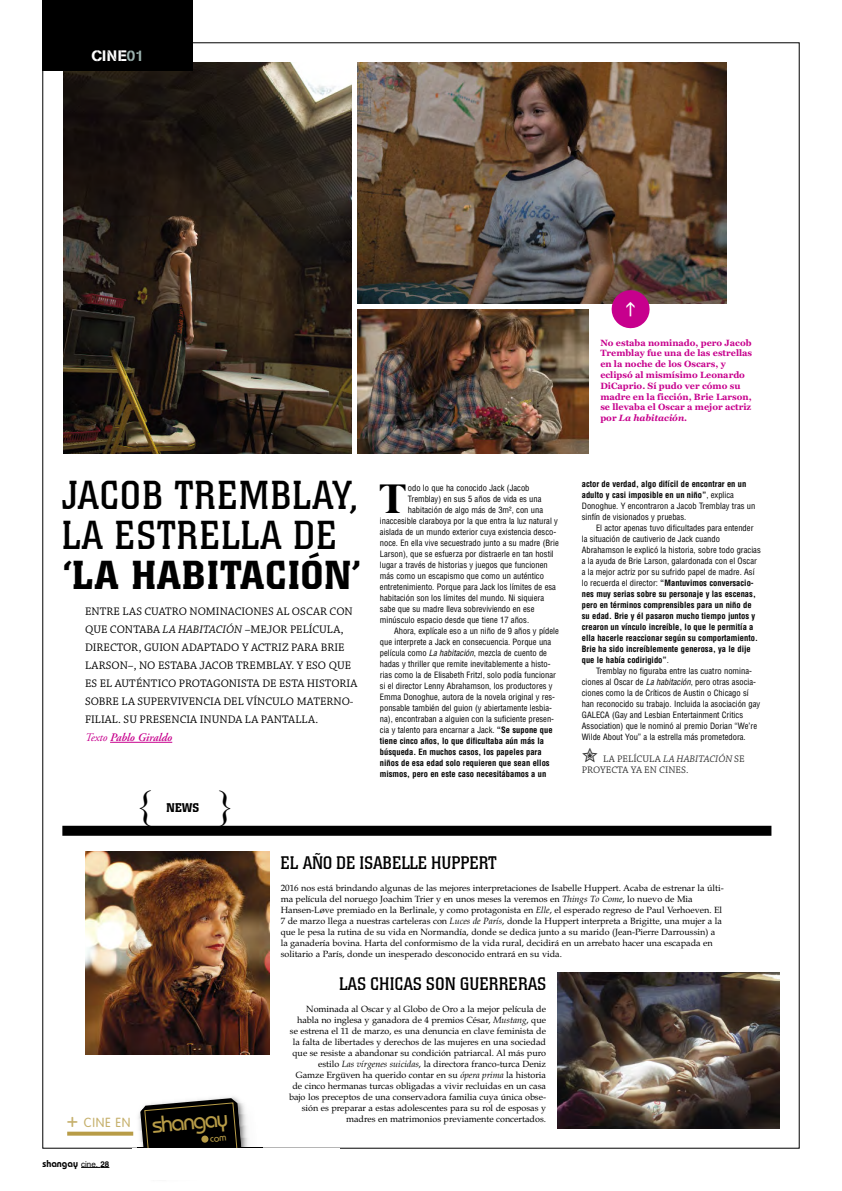
<style>
.page{position:relative;width:842px;height:1191px;background:#fff}
.page>*{position:absolute;margin:0;border:0;box-sizing:border-box;transform-origin:0 0}
.t1{font:700 42.3px "Mermaid";color:#000}
.t2{font:40px/40px "Colossalis";letter-spacing:.03em;color:#000}
.t3{font:500 40px "Colossalis";letter-spacing:.025em;color:#000}
.t4{font:40px "Garamond";color:#000}
.t5{font:500 23.2px "Bauhaus";color:#b89c47}
.t6{font:18px "Colossalis";letter-spacing:.025em;color:#000}
.t7{font:15px "AG Book Stencil";letter-spacing:.02em;color:#fff}
.t8{font:300 13px "VAG Rounded";letter-spacing:.055em;color:#c6b06c}
.t9{font:500 12.5px "Colossalis";color:#000}
.t10{font:11.5px/18px "Chaparral Pro";color:#000}
.t11{font:italic 600 11.5px "Adobe Garamond";letter-spacing:-.005em;color:#c7008d}
.t12{font:10px/11px "Chaparral Pro";color:#333}
.t13{font:600 10px "Bauhaus";color:#000}
.t14{font:9px/11px "Book Antiqua";color:#000}
.t15{font:700 9px/10.8px "Georgia";color:#c7008d}
.t16{font:condensed 8.5px/11px "Helvetica";color:#000}
.t17{font:700 condensed 8.5px/11px "Helvetica";color:#000}
.s1{color:#9cb2af}
.s2{font-style:italic}
.s3{font-weight:400}
.s4{font-weight:700}
.s5{font-size:20px}
.s6{font-family:"Helvetica";font-weight:400;font-size:8px}
.s7{font-family:"Helvetica";font-weight:700;font-size:8px}
</style>
<div class="page">
<img style="left:63px;top:62px;width:288px;height:392px">
<img style="left:357px;top:62px;width:369px;height:242px">
<img style="left:357px;top:309px;width:231px;height:145px">
<div style="left:62px;top:825px;width:709px;height:10px;background:#000"></div>
<img style="left:85px;top:851px;width:184px;height:203px">
<img style="left:558px;top:972px;width:222px;height:156px">
<svg style="left:67px;top:1131px;width:66px;height:4px"></svg>
<svg style="left:81px;top:1167px;width:28px;height:1px"></svg>
<div style="left:43px;top:0;width:150px;height:71px;background:#000"></div>
<hr style="left:110px;top:742px;width:62px;height:1px;background:#c7008d">
<svg style="left:609px;top:288px;width:43px;height:41px"></svg>
<svg style="left:138px;top:1098px;width:124px;height:50px"></svg>
<h3 class="t7" style="left:91px;top:50px;width:54px">CINE<span class="s1">01</span></h3>
<h2 class="t2" style="left:62px;top:478px;width:297px">JACOB TREMBLAY,<br>LA ESTRELLA DE</h2>
<h2 class="t3" style="left:62px;top:561px;width:300px">‘LA HABITACIÓN’</h2>
<p class="t10" style="left:85px;top:603px;width:274px">ENTRE LAS CUATRO NOMINACIONES AL OSCAR CON QUE CONTABA <span class="s2">LA HABITACIÓN</span> –MEJOR PELÍCULA, DIRECTOR, GUION ADAPTADO Y ACTRIZ PARA BRIE LARSON–, NO ESTABA JACOB TREMBLAY. Y ESO QUE ES EL AUTÉNTICO PROTAGONISTA DE ESTA HISTORIA SOBRE LA SUPERVIVENCIA DEL VÍNCULO MATERNO-FILIAL. SU PRESENCIA INUNDA LA PANTALLA.</p>
<h3 class="t11" style="left:85px;top:733px;width:89px"><span class="s3">Texto</span> Pablo Giraldo</h3>
<h2 class="t4" style="left:135px;top:781px;width:21px">{</h2>
<h3 class="t9" style="left:166px;top:803px;width:34px">NEWS</h3>
<h2 class="t4" style="left:236px;top:836px;width:21px;rotate:-180deg">{</h2>
<h1 class="t1" style="left:380px;top:473px;width:27px">T</h1>
<p class="t16" style="left:408px;top:483px;width:123px">odo lo que ha conocido Jack (Jacob</p>
<p class="t16" style="left:408px;top:494px;width:135px">Tremblay) en sus 5 años de vida es una</p>
<p class="t16" style="left:408px;top:505px;width:137px">habitación de algo más de 3m², con una</p>
<p class="t16" style="left:380px;top:516px;width:180px">inaccesible claraboya por la que entra la luz natural y</p>
<p class="t16" style="left:380px;top:527px;width:178px">aislada de un mundo exterior cuya existencia desco-</p>
<p class="t16" style="left:380px;top:538px;width:180px">noce. En ella vive secuestrado junto a su madre (Brie</p>
<p class="t16" style="left:380px;top:549px;width:175px">Larson), que se esfuerza por distraerle en tan hostil</p>
<p class="t16" style="left:380px;top:560px;width:169px">lugar a través de historias y juegos que funcionen</p>
<p class="t16" style="left:380px;top:571px;width:166px">más como un escapismo que como un auténtico</p>
<p class="t16" style="left:380px;top:582px;width:178px">entretenimiento. Porque para Jack los límites de esa</p>
<p class="t16" style="left:380px;top:593px;width:166px">habitación son los límites del mundo. Ni siquiera</p>
<p class="t16" style="left:380px;top:604px;width:156px">sabe que su madre lleva sobreviviendo en ese</p>
<p class="t16" style="left:380px;top:615px;width:151px">minúsculo espacio desde que tiene 17 años.</p>
<p class="t16" style="left:394px;top:626px;width:166px">Ahora, explícale eso a un niño de 9 años y pídele</p>
<p class="t16" style="left:380px;top:637px;width:173px">que interprete a Jack en consecuencia. Porque una</p>
<p class="t16" style="left:380px;top:648px;width:169px">película como <span class="s2">La habitación</span>, mezcla de cuento de</p>
<p class="t16" style="left:380px;top:659px;width:172px">hadas y thriller que remite inevitablemente a histo-</p>
<p class="t16" style="left:380px;top:670px;width:178px">rias como la de Elisabeth Fritzl, solo podía funcionar</p>
<p class="t16" style="left:380px;top:681px;width:174px">si el director Lenny Abrahamson, los productores y</p>
<p class="t16" style="left:380px;top:692px;width:177px">Emma Donoghue, autora de la novela original y res-</p>
<p class="t16" style="left:380px;top:703px;width:174px">ponsable también del guion (y abiertamente lesbia-</p>
<p class="t16" style="left:380px;top:714px;width:176px">na), encontraban a alguien con la suficiente presen-</p>
<p class="t16" style="left:380px;top:725px;width:174px">cia y talento para encarnar a Jack. <span class="s4">“Se supone que</span></p>
<p class="t17" style="left:380px;top:736px;width:166px">tiene cinco años, lo que dificultaba aún más la</p>
<p class="t17" style="left:380px;top:747px;width:163px">búsqueda. En muchos casos, los papeles para</p>
<p class="t17" style="left:380px;top:758px;width:171px">niños de esa edad solo requieren que sean ellos</p>
<p class="t17" style="left:380px;top:769px;width:168px">mismos, pero en este caso necesitábamos a un</p>
<p class="t15" style="left:600px;top:337px;width:153px">No estaba nominado, pero Jacob<br>Tremblay fue una de las estrellas en la noche de los Oscars, y eclipsó al mismísimo Leonardo<br>DiCaprio. Sí pudo ver cómo su madre en la ficción, Brie Larson, se llevaba el Oscar a mejor actriz por <span class="s2">La habitación</span>.</p>
<p class="t16" style="left:582px;top:479px;width:175px"><span class="s4">actor de verdad, algo difícil de encontrar en un adulto y casi imposible en un niño”</span>, explica Donoghue. Y encontraron a Jacob Tremblay tras un sinfín de visionados y pruebas.</p>
<p class="t17" style="left:582px;top:523px;width:180px;text-indent:14px"><span class="s3">El actor apenas tuvo dificultades para entender la situación de cautiverio de Jack cuando Abrahamson le explicó la historia, sobre todo gracias a la ayuda de Brie Larson, galardonada con el Oscar a la mejor actriz por su sufrido papel de madre. Así lo recuerda el director:</span> “Mantuvimos conversacio&shy;nes muy serias sobre su personaje y las escenas, pero en términos comprensibles para un niño de su edad. Brie y él pasaron mucho tiempo juntos y crearon un vínculo increíble, lo que le permitía a ella hacerle reaccionar según su comportamiento.<br>Brie ha sido increíblemente generosa, ya le dije que le había codirigido”<span class="s3">.</span></p>
<p class="t16" style="left:582px;top:666px;width:180px;text-indent:14px">Tremblay no figuraba entre las cuatro nomina&shy;ciones al Oscar de <span class="s2">La habitación</span>, pero otras asocia&shy;ciones como la de Críticos de Austin o Chicago sí han reconocido su trabajo. Incluida la asociación gay GALECA (Gay and Lesbian Entertainment Critics Association) que le nominó al premio Dorian “We’re Wilde About You” a la estrella más prometedora.</p>
<p class="t12" style="left:582px;top:754px;width:164px">✮ LA PELÍCULA <span class="s2">LA HABITACIÓN</span> SE<br>PROYECTA YA EN CINES.</p>
<h3 class="t8" style="left:67px;top:1117px;width:66px"><span class="s5">+</span> CINE EN</h3>
<p class="t13" style="left:43px;top:1159px;width:68px">shangay <span class="s6">cine.</span> <span class="s7">28</span></p>
<h3 class="t5" style="left:152px;top:1116px;width:77px;rotate:-5deg">shangay</h3>
<h3 class="t6" style="left:281px;top:856px;width:218px">EL AÑO DE ISABELLE HUPPERT</h3>
<p class="t14" style="left:281px;top:882px;width:444px">2016 nos está brindando algunas de las mejores interpretaciones de Isabelle Huppert. Acaba de estrenar la últi&shy;ma película del noruego Joachim Trier y en unos meses la veremos en <span class="s2">Things To Come</span>, lo nuevo de Mia Hansen-Løve premiado en la Berlinale, y como protagonista en <span class="s2">Elle</span>, el esperado regreso de Paul Verhoeven. El 7 de marzo llega a nuestras carteleras con <span class="s2">Luces de París</span>, donde la Huppert interpreta a Brigitte, una mujer a la que le pesa la rutina de su vida en Normandía, donde se dedica junto a su marido (Jean-Pierre Darroussin) a la ganadería bovina. Harta del conformismo de la vida rural, decidirá en un arrebato hacer una escapada en solitario a París, donde un inesperado desconocido entrará en su vida.</p>
<h3 class="t6" style="left:339px;top:977px;width:208px">LAS CHICAS SON GUERRERAS</h3>
<p class="t14" style="left:289px;top:1003px;width:258px;text-align:right">Nominada al Oscar y al Globo de Oro a la mejor película de habla no inglesa y ganadora de 4 premios César, <span class="s2">Mustang</span>, que se estrena el 11 de marzo, es una denuncia en clave feminista de la falta de libertades y derechos de las mujeres en una sociedad que se resiste a abandonar su condición patriarcal. Al más puro estilo <span class="s2">Las vírgenes suicidas</span>, la directora franco-turca Deniz Gamze Ergüven ha querido contar en su <span class="s2">ópera prima</span> la historia de cinco hermanas turcas obligadas a vivir recluidas en un casa bajo los preceptos de una conservadora familia cuya única obse&shy;sión es preparar a estas adolescentes para su rol de esposas y madres en matrimonios previamente concertados.</p>
</div>
